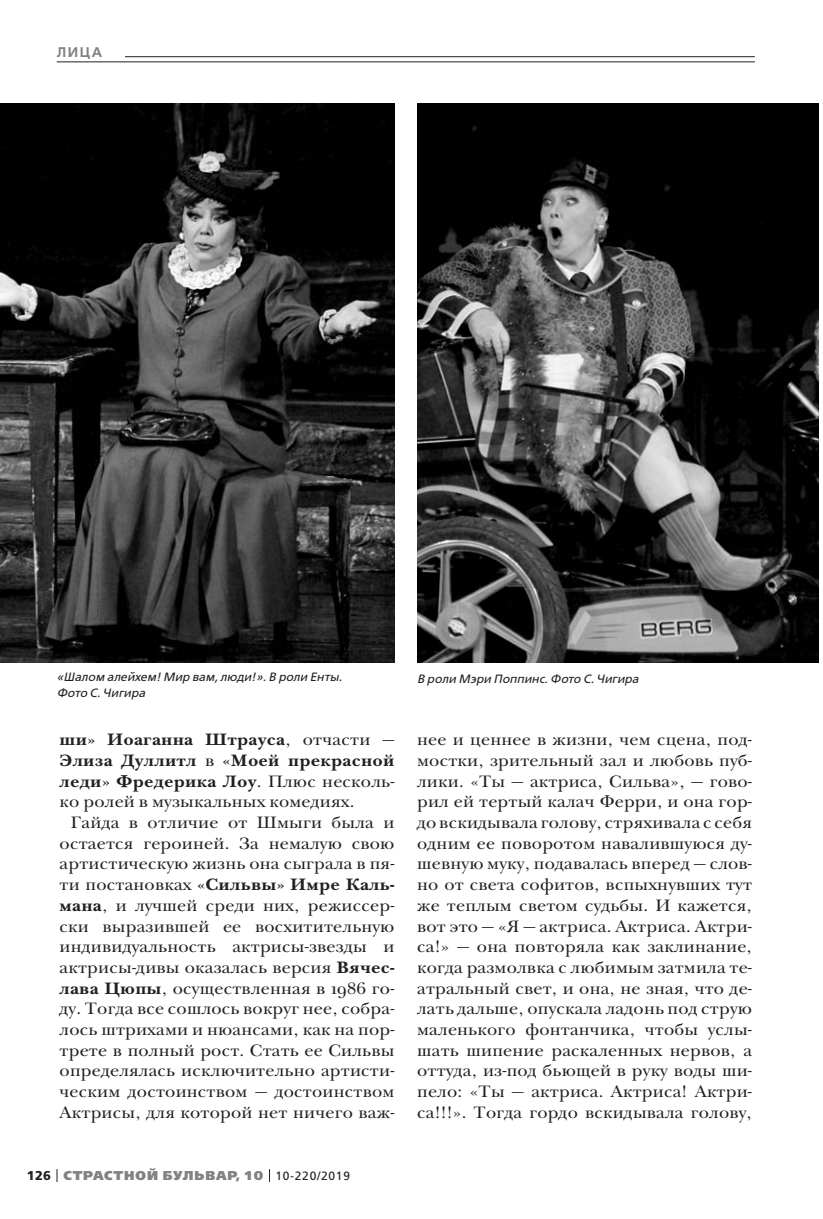
<style>
.page{position:relative;width:823px;height:1219px;background:#fff}
.page>*{position:absolute;margin:0;border:0;box-sizing:border-box;transform-origin:0 0}
.t1{font:17.2px/20.6px "New Baskerville ITC";letter-spacing:.01em;color:#231f20;text-align:justify;scale:1.05 1}
.t2{font:700 17.2px/20.6px "New Baskerville ITC";letter-spacing:.015em;color:#231f20;text-align:justify;scale:1.05 1}
.t3{font:600 14px "Free Set";color:#808285}
.t4{font:800 12.8px "Free Set";letter-spacing:.07em;color:#808285}
.t5{font:italic 12px/16px "Free Set";color:#231f20}
.s1{font-weight:400}
.s2{font-weight:700}
.s3{font-weight:700;color:#231f20}
.s4{font-weight:400;font-size:12px;color:#231f20}
</style>
<div class="page">
<svg style="left:57px;top:1169px;width:1px;height:13px"></svg>
<svg style="left:269px;top:1169px;width:1px;height:13px"></svg>
<hr style="left:57px;top:56px;width:697px;height:1px;background:#231f20">
<div style="left:57px;top:41px;width:68px;height:21px;background:#fff"></div>
<hr style="left:57px;top:62px;width:697px;height:1px;background:#231f20">
<img style="left:0;top:103px;width:394px;height:559px">
<img style="left:417px;top:103px;width:401px;height:559px">
<p class="t3" style="left:57px;top:45px;width:47px">ЛИЦА</p>
<p class="t5" style="left:57px;top:670px;width:286px">«Шалом алейхем! Мир вам, люди!». В роли Енты.<br>Фото С. Чигира</p>
<p class="t5" style="left:417px;top:672px;width:223px">В роли Мэри Поппинс. Фото С. Чигира</p>
<p class="t2" style="left:60px;top:731px;width:320px">ши» Иоаганна Штрауса<span class="s1">, отчасти — </span>Элиза Дуллитл <span class="s1">в</span> «Моей прекрасной леди» Фредерика Лоу<span class="s1">. Плюс несколь&shy;ко ролей в музыкальных комедиях.</span></p>
<p class="t1" style="left:60px;top:814px;width:320px;text-indent:11px">Гайда в отличие от Шмыги была и остается героиней. За немалую свою артистическую жизнь она сыграла в пя&shy;ти постановках <span class="s2">«Сильвы» Имре Каль&shy;мана</span>, и лучшей среди них, режиссер&shy;ски выразившей ее восхитительную индивидуальность актрисы-звезды и актрисы-дивы оказалась версия <span class="s2">Вячес&shy;лава Цюпы</span>, осуществленная в 1986 го&shy;ду. Тогда все сошлось вокруг нее, собра&shy;лось штрихами и нюансами, как на пор&shy;трете в полный рост. Стать ее Сильвы определялась исключительно артисти&shy;ческим достоинством — достоинством Актрисы, для которой нет ничего важ-</p>
<p class="t4" style="left:27px;top:1169px;width:324px"><span class="s3">126</span> СТРАСТНОЙ БУЛЬВАР, 10 <span class="s4">10-220/2019</span></p>
<p class="t1" style="left:417px;top:731px;width:320px">нее и ценнее в жизни, чем сцена, под&shy;мостки, зрительный зал и любовь пуб&shy;лики. «Ты — актриса, Сильва», — гово&shy;рил ей тертый калач Ферри, и она гор&shy;до вскидывала голову, стряхивала с себя одним ее поворотом навалившуюся ду&shy;шевную муку, подавалась вперед — слов&shy;но от света софитов, вспыхнувших тут же теплым светом судьбы. И кажется, вот это — «Я — актриса. Актриса. Актри&shy;са!» — она повторяла как заклинание, когда размолвка с любимым затмила те&shy;атральный свет, и она, не зная, что де&shy;лать дальше, опускала ладонь под струю маленького фонтанчика, чтобы услы&shy;шать шипение раскаленных нервов, а оттуда, из-под бьющей в руку воды ши&shy;пело: «Ты — актриса. Актриса! Актри&shy;са!!!». Тогда гордо вскидывала голову,</p>
</div>
